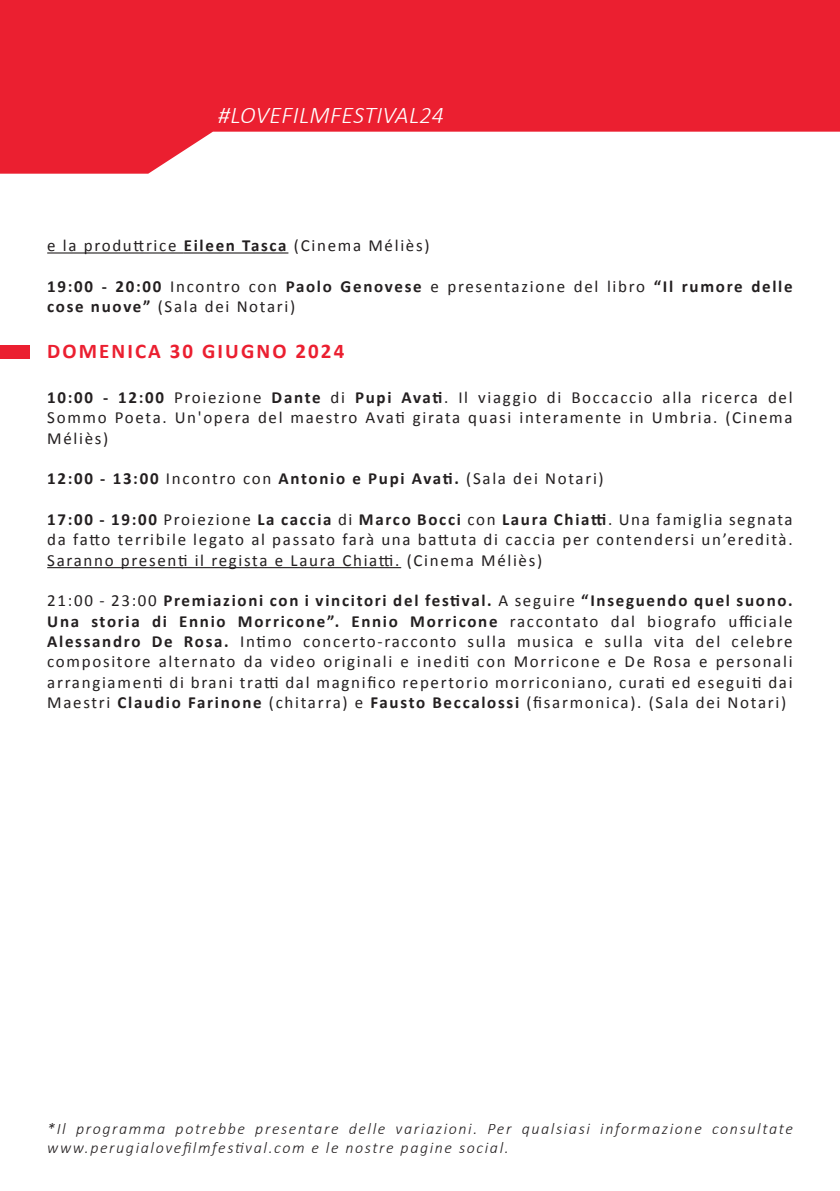
<style>
.page{position:relative;width:840px;height:1191px;background:#fff}
.page>*{position:absolute;margin:0;border:0;box-sizing:border-box;transform-origin:0 0}
.t1{font:italic 300 24px "Calibri";letter-spacing:.015em;color:#fff}
.t2{font:700 21px "Calibri";letter-spacing:.1em;color:#eb1f30}
.t3{font:17px/20.4px "Calibri";letter-spacing:.1em;color:#231f20;text-align:justify}
.t4{font:700 17px/20.4px "Calibri";letter-spacing:.1em;color:#231f20}
.t5{font:italic 300 16px/19.2px "Calibri";letter-spacing:.1em;color:#231f20}
.s1{font-weight:700}
.s2{font-weight:400}
</style>
<div class="page">
<svg style="left:0;top:0;width:839px;height:174px;fill:#eb1f30"></svg>
<hr style="left:47px;top:252px;width:137px;height:1px;background:#231f20">
<hr style="left:184px;top:252px;width:104px;height:1px;background:#231f20">
<hr style="left:47px;top:567px;width:354px;height:1px;background:#231f20">
<div style="left:0;top:345px;width:29px;height:13px;background:#eb1f30"></div>
<h1 class="t1" style="left:218px;top:100px;width:227px">#LOVEFILMFESTIVAL24</h1>
<p class="t3" style="left:47px;top:235px;width:383px">e la produttrice <span class="s1">Eileen Tasca</span> (Cinema Méliès)</p>
<p class="t4" style="left:47px;top:275px;width:746px">19:00 - 20:00 <span class="s2">Incontro con</span> Paolo Genovese <span class="s2">e presentazione del libro</span> “Il rumore delle cose nuove” <span class="s2">(Sala dei Notari)</span></p>
<p class="t2" style="left:47px;top:336px;width:298px">DOMENICA 30 GIUGNO 2024</p>
<p class="t3" style="left:47px;top:387px;width:746px"><span class="s1">10:00 - 12:00</span> Proiezione <span class="s1">Dante</span> di <span class="s1">Pupi Avati</span>. Il viaggio di Boccaccio alla ricerca del Sommo Poeta. Un'opera del maestro Avati girata quasi interamente in Umbria. (Cinema Méliès)</p>
<p class="t4" style="left:47px;top:468px;width:557px">12:00 - 13:00 <span class="s2">Incontro con</span> Antonio e Pupi Avati. <span class="s2">(Sala dei Notari)</span></p>
<p class="t3" style="left:47px;top:509px;width:746px"><span class="s1">17:00 - 19:00</span> Proiezione <span class="s1">La caccia</span> di <span class="s1">Marco Bocci</span> con <span class="s1">Laura Chiatti</span>. Una famiglia segnata da fatto terribile legato al passato farà una battuta di caccia per contendersi un’eredità.<br>Saranno presenti il regista e Laura Chiatti. (Cinema Méliès)</p>
<p class="t3" style="left:47px;top:590px;width:746px">21:00 - 23:00 <span class="s1">Premiazioni con i vincitori del festival.</span> A seguire <span class="s1">“Inseguendo quel suono.<br>Una storia di Ennio Morricone”. Ennio Morricone</span> raccontato dal biografo ufficiale <span class="s1">Alessandro De Rosa.</span> Intimo concerto-racconto sulla musica e sulla vita del celebre compositore alternato da video originali e inediti con Morricone e De Rosa e personali arrangiamenti di brani tratti dal magnifico repertorio morriconiano, curati ed eseguiti dai Maestri <span class="s1">Claudio Farinone</span> (chitarra) e <span class="s1">Fausto Beccalossi</span> (fisarmonica). (Sala dei Notari)</p>
<p class="t5" style="left:47px;top:1119px;width:746px">*Il programma potrebbe presentare delle variazioni. Per qualsiasi informazione consultate www.perugialovefilmfestival.com e le nostre pagine social.</p>
</div>
